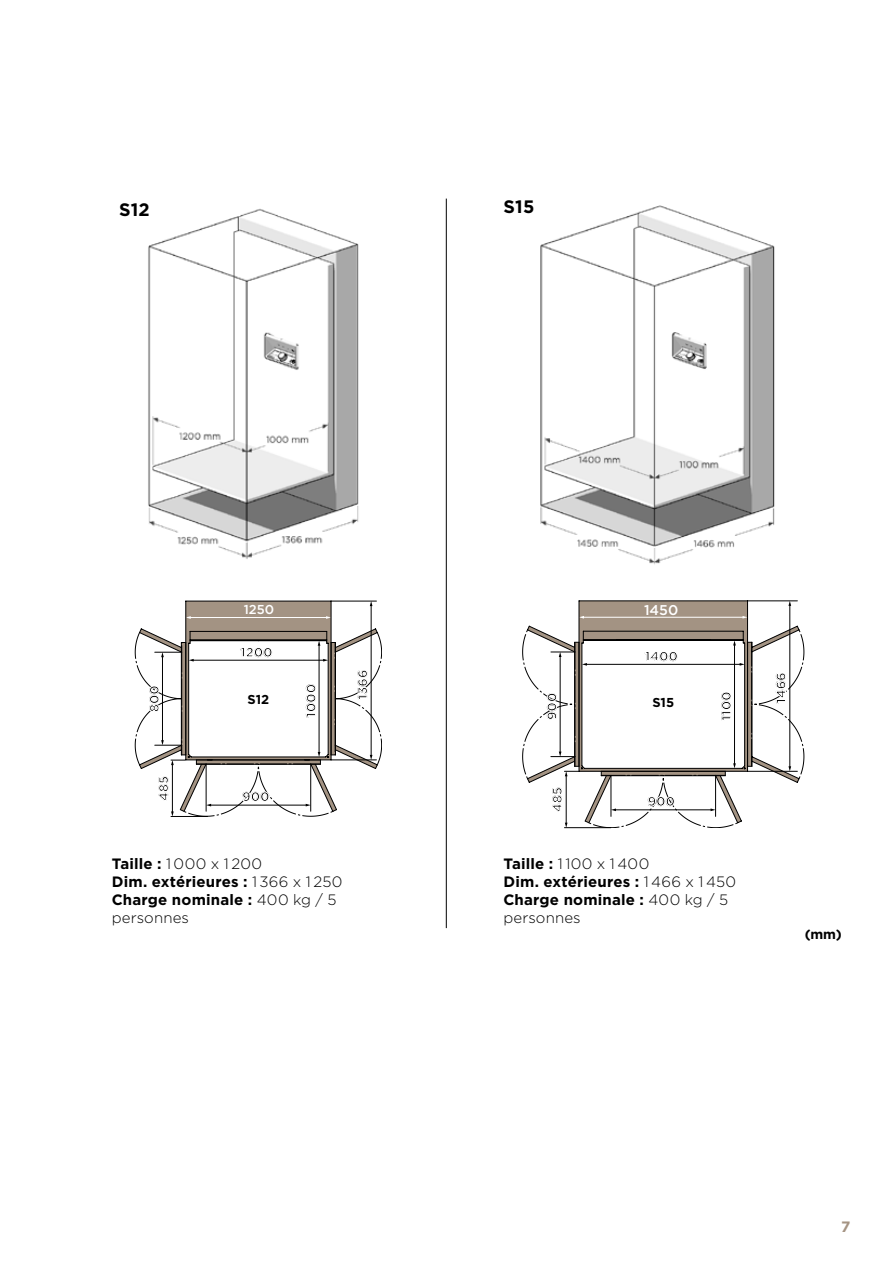
<style>
.page{position:relative;width:893px;height:1263px;background:#fff}
.page>*{position:absolute;margin:0;border:0;box-sizing:border-box;transform-origin:0 0}
.t1{font:700 18px "Gotham";letter-spacing:.01em;color:#000}
.t2{font:700 15px/18px "Gotham";letter-spacing:.01em;color:#000}
.t3{font:700 15px "Gotham";color:#a59483}
.t4{font:500 14.1px "Gotham";color:#fff}
.t5{font:700 13.5px "Gotham";color:#000}
.t6{font:700 12.9px "Gotham";color:#000}
.t7{font:500 12.9px "Gotham";color:#fff}
.s1{font-weight:300}
</style>
<div class="page">
<img style="left:540px;top:205px;width:235px;height:360px">
<img style="left:148px;top:208px;width:211px;height:351px">
<svg style="left:186px;top:601px;width:191px;height:27px;fill:#a39383"></svg>
<hr style="left:190px;top:617px;width:137px;height:1px;background:#fff">
<svg style="left:186px;top:616px;width:5px;height:3px"></svg>
<svg style="left:326px;top:616px;width:5px;height:3px"></svg>
<hr style="left:371px;top:605px;width:1px;height:151px;background:#000">
<hr style="left:331px;top:601px;width:45px;height:1px;background:#000">
<hr style="left:331px;top:601px;width:1px;height:159px;background:#000">
<hr style="left:185px;top:601px;width:1px;height:159px;background:#000">
<hr style="left:186px;top:601px;width:145px;height:1px;background:#000">
<svg style="left:135px;top:628px;width:247px;height:189px"></svg>
<svg style="left:578px;top:601px;width:220px;height:24px;fill:#a39383"></svg>
<svg style="left:522px;top:630px;width:282px;height:149px"></svg>
<hr style="left:583px;top:617px;width:160px;height:1px;background:#fff">
<svg style="left:742px;top:616px;width:5px;height:3px"></svg>
<hr style="left:789px;top:605px;width:1px;height:162px;background:#000">
<hr style="left:747px;top:601px;width:50px;height:1px;background:#000">
<hr style="left:747px;top:601px;width:1px;height:170px;background:#000">
<hr style="left:579px;top:601px;width:1px;height:170px;background:#000">
<hr style="left:579px;top:600px;width:168px;height:1px;background:#000">
<svg style="left:527px;top:625px;width:273px;height:203px"></svg>
<hr style="left:446px;top:199px;width:1px;height:729px;background:#000">
<p class="t1" style="left:119px;top:198px;width:32px">S12</p>
<p class="t1" style="left:503px;top:195px;width:32px">S15</p>
<p class="t7" style="left:244px;top:601px;width:32px">1250</p>
<p class="t6" style="left:240px;top:643px;width:34px">1200</p>
<p class="t6" style="left:146px;top:712px;width:28px;rotate:-90deg">800</p>
<p class="t6" style="left:303px;top:718px;width:35px;rotate:-90deg">1000</p>
<p class="t6" style="left:248px;top:691px;width:23px">S12</p>
<p class="t6" style="left:155px;top:801px;width:27px;rotate:-90deg">485</p>
<p class="t6" style="left:242px;top:788px;width:29px">900</p>
<p class="t6" style="left:354px;top:700px;width:32px;rotate:-90deg">1366</p>
<p class="t6" style="left:543px;top:720px;width:29px;rotate:-90deg">900</p>
<p class="t6" style="left:549px;top:812px;width:27px;rotate:-90deg">485</p>
<p class="t4" style="left:644px;top:601px;width:36px">1450</p>
<p class="t6" style="left:645px;top:647px;width:35px">1400</p>
<p class="t6" style="left:652px;top:694px;width:23px">S15</p>
<p class="t6" style="left:648px;top:793px;width:29px">900</p>
<p class="t6" style="left:718px;top:721px;width:31px;rotate:-90deg">1100</p>
<p class="t2" style="left:112px;top:854px;width:232px">Taille : <span class="s1">1 000 x 1 200<br></span>Dim. extérieures : <span class="s1">1 366 x 1 250<br></span>Charge nominale : <span class="s1">400 kg / 5 personnes</span></p>
<p class="t2" style="left:503px;top:854px;width:234px">Taille : <span class="s1">1100 x 1 400<br></span>Dim. extérieures : <span class="s1">1 466 x 1 450<br></span>Charge nominale : <span class="s1">400 kg / 5 personnes</span></p>
<p class="t6" style="left:772px;top:704px;width:33px;rotate:-90deg">1466</p>
<p class="t5" style="left:805px;top:925px;width:39px">(mm)</p>
<p class="t3" style="left:841px;top:1217px;width:11px">7</p>
</div>
